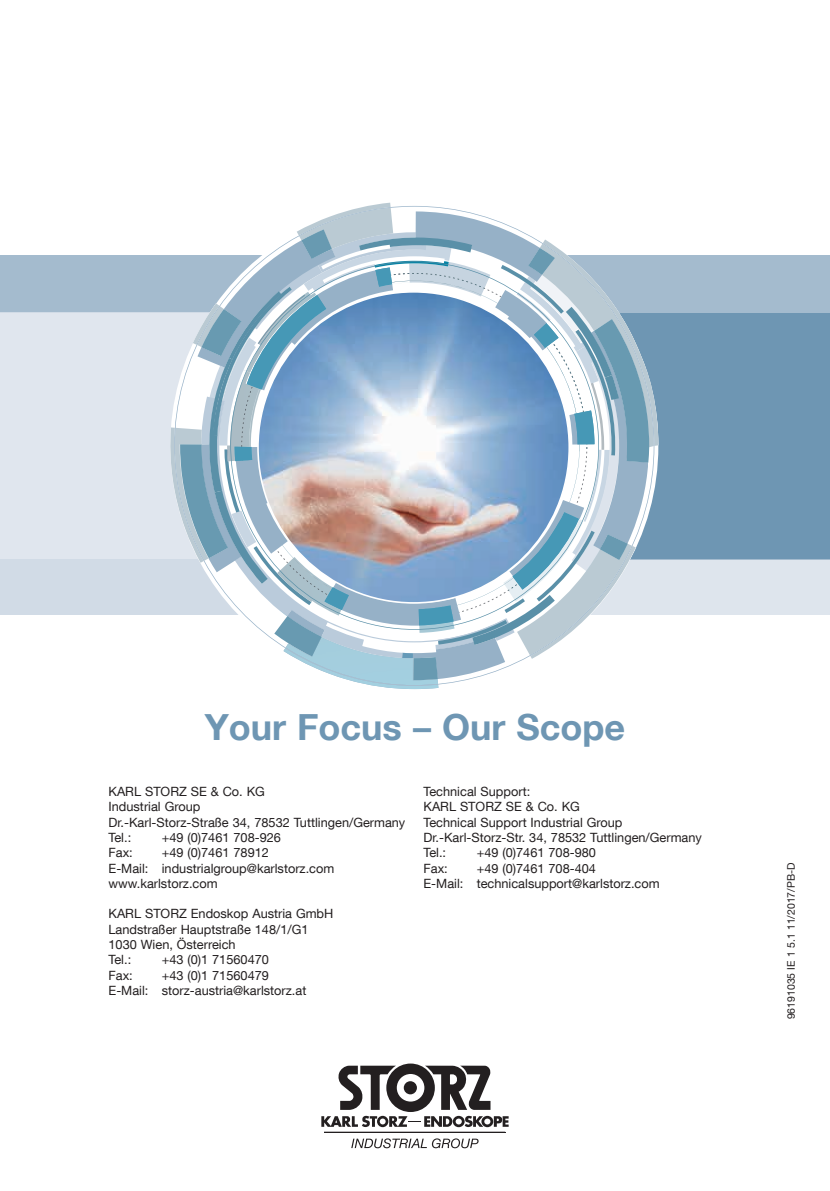
<style>
.page{position:relative;width:830px;height:1191px;background:#fff}
.page>*{position:absolute;margin:0;border:0;box-sizing:border-box;transform-origin:0 0}
.t1{font:700 36px "KS Helvetica Neue";color:#6e96b3}
.t2{font:12.75px/15.3px "KS Helvetica Neue";color:#231f20}
.t3{font:10.5px "KS Helvetica Neue";color:#231f20}
</style>
<div class="page">
<svg style="left:321px;top:1063px;width:187px;height:64px"></svg>
<svg style="left:351px;top:1138px;width:127px;height:10px"></svg>
<hr style="left:324px;top:1132px;width:181px;height:1px;background:#231f20">
<div style="left:0;top:255px;width:829px;height:304px;background:#6e96b3"></div>
<div style="left:0;top:313px;width:349px;height:301px;background:#e0e6ee"></div>
<div style="left:0;top:559px;width:829px;height:55px;background:linear-gradient(to bottom,#d8e0ea,#d8e0ea)"></div>
<div style="left:0;top:255px;width:829px;height:58px;background:#a4bbce"></div>
<svg style="left:174px;top:206px;width:480px;height:409px"></svg>
<svg style="left:180px;top:229px;width:469px;height:386px"></svg>
<svg style="left:201px;top:232px;width:425px;height:457px"></svg>
<img style="left:258px;top:292px;width:311px;height:311px;border-radius:155px">
<h1 class="t1" style="left:205px;top:704px;width:422px">Your Focus – Our Scope</h1>
<p class="t2" style="left:108px;top:783px;width:298px">KARL STORZ SE &amp; Co. KG<br>Industrial Group<br>Dr.-Karl-Storz-Straße 34, 78532 Tuttlingen/Germany<br>Tel.:</p>
<p class="t2" style="left:162px;top:829px;width:121px">+49 (0)7461 708-926</p>
<p class="t2" style="left:108px;top:844px;width:227px;text-indent:53px">+49 (0)7461 78912<br>E-Mail: industrialgroup@karlstorz.com www.karlstorz.com</p>
<p class="t2" style="left:108px;top:906px;width:226px">KARL STORZ Endoskop Austria GmbH<br>Landstraßer Hauptstraße 148/1/G1<br>1030 Wien, Österreich<br>Tel.:</p>
<p class="t2" style="left:108px;top:844px;width:26px">Fax:</p>
<p class="t2" style="left:162px;top:952px;width:109px">+43 (0)1 71560470</p>
<p class="t2" style="left:108px;top:967px;width:199px;text-indent:53px">+43 (0)1 71560479<br>E-Mail: storz-austria@karlstorz.at</p>
<p class="t2" style="left:108px;top:967px;width:26px">Fax:</p>
<p class="t2" style="left:423px;top:783px;width:280px">Technical Support:<br>KARL STORZ SE &amp; Co. KG<br>Technical Support Industrial Group<br>Dr.-Karl-Storz-Str. 34, 78532 Tuttlingen/Germany<br>Tel.:</p>
<p class="t2" style="left:476px;top:844px;width:121px">+49 (0)7461 708-980</p>
<p class="t2" style="left:423px;top:860px;width:237px;text-indent:53px">+49 (0)7461 708-404<br>E-Mail: technicalsupport@karlstorz.com</p>
<p class="t2" style="left:423px;top:860px;width:26px">Fax:</p>
<p class="t3" style="left:784px;top:1019px;width:158px;rotate:-90deg">96191035 IE 1 5.1 11/2017/PB-D</p>
</div>
